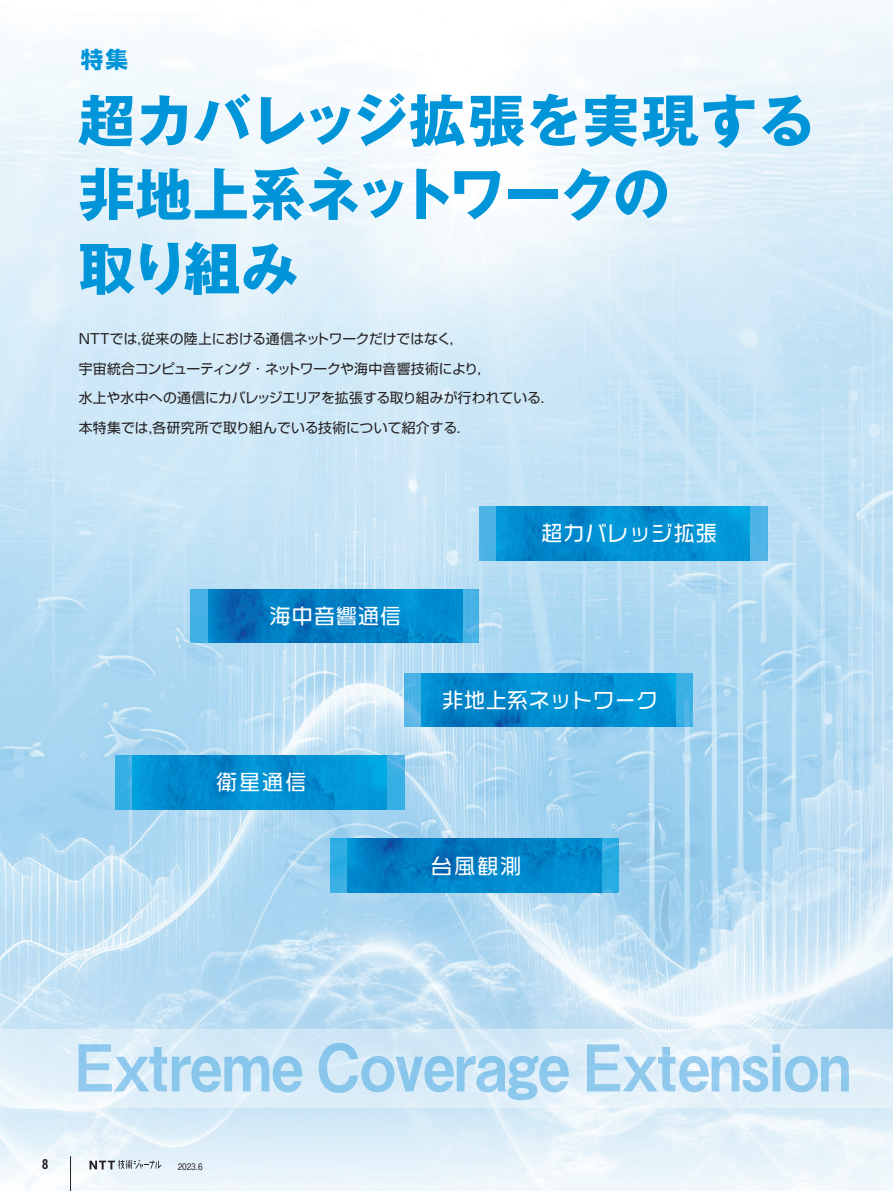
<style>
.page{position:relative;width:893px;height:1191px;background:#fff}
.page>*{position:absolute;margin:0;border:0;box-sizing:border-box;transform-origin:0 0}
.t1{font:700 57px/73.9px "Gothic MB101 Pro";color:#0095d9}
.t2{font:700 22.5px "Shin Go Pr 5";color:#0095d9}
.t3{font:21px "VDL Logo G Regular";letter-spacing:.05em;color:#fff}
.t4{font:21px "VDL Logo G Regular";letter-spacing:.025em;color:#fff}
.t5{font:13.8px/29.7px "Shin Go Pro";color:#231f20}
.t6{font:13.5px "Midashi Go Pro MB31";color:#231f20}
.t7{font:500 9px "Gothic BBB Pro";color:#231f20}
</style>
<div class="page">
<img style="left:0;top:0;width:893px;height:1191px">
<img style="left:330px;top:839px;width:288px;height:53px">
<svg style="left:347px;top:839px;width:254px;height:53px;background:#0080c5"></svg>
<img style="left:116px;top:755px;width:288px;height:54px">
<svg style="left:133px;top:755px;width:253px;height:54px;background:#0190d1"></svg>
<img style="left:405px;top:673px;width:288px;height:53px">
<svg style="left:422px;top:673px;width:253px;height:53px;background:#018cce"></svg>
<img style="left:190px;top:589px;width:289px;height:53px">
<svg style="left:208px;top:589px;width:254px;height:53px;background:#017dc3"></svg>
<div style="left:479px;top:507px;width:288px;height:53px;background:#4db4e6"></div>
<svg style="left:496px;top:507px;width:254px;height:53px;background:#018fd0"></svg>
<svg style="left:90px;top:1160px;width:72px;height:9px"></svg>
<hr style="left:70px;top:1156px;width:1px;height:35px;background:#231f20">
<img style="left:0;top:1029px;width:893px;height:78px">
<img style="left:79px;top:1042px;width:490px;height:58px">
<img style="left:587px;top:1044px;width:262px;height:48px">
<h2 class="t2" style="left:81px;top:41px;width:49px">特集</h2>
<h1 class="t1" style="left:78px;top:77px;width:739px">超カバレッジ拡張を実現する非地上系ネットワークの<br>取り組み</h1>
<p class="t5" style="left:79px;top:322px;width:477px">NTTでは，従来の陸上における通信ネットワークだけではなく，<br>宇宙統合コンピューティング･ネットワークや海中音響技術により，<br>水上や水中への通信にカバレッジエリアを拡張する取り組みが行われている．本特集では，各研究所で取り組んでいる技術について紹介する．</p>
<h3 class="t3" style="left:270px;top:601px;width:133px">海中音響通信</h3>
<h3 class="t3" style="left:216px;top:767px;width:92px">衛星通信</h3>
<h3 class="t3" style="left:541px;top:519px;width:177px">超カバレッジ拡張</h3>
<h3 class="t4" style="left:443px;top:685px;width:216px">非地上系ネットワーク</h3>
<h3 class="t3" style="left:431px;top:851px;width:92px">台風観測</h3>
<p class="t6" style="left:42px;top:1153px;width:8px">8</p>
<p class="t7" style="left:178px;top:1159px;width:26px">2023.6</p>
</div>
